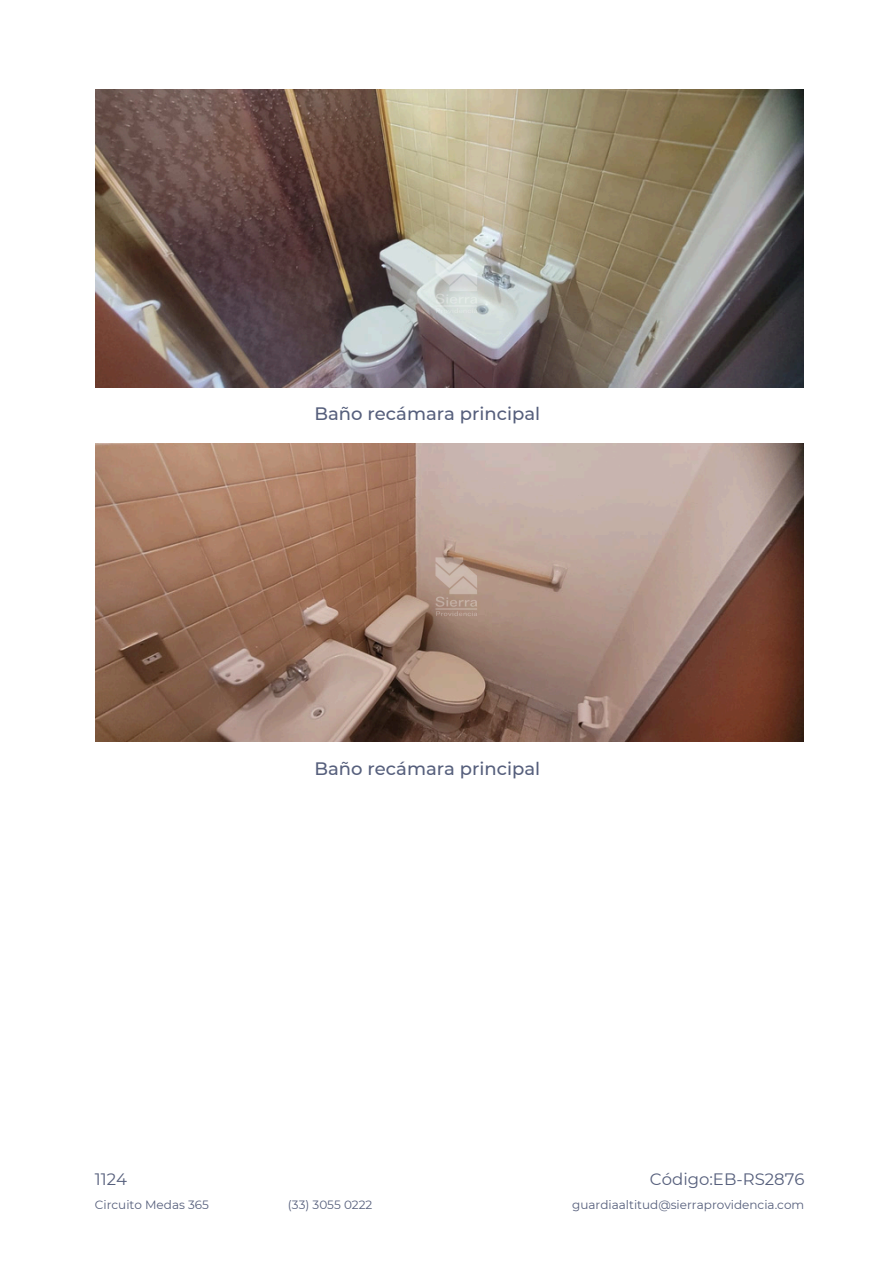
<style>
.page{position:relative;width:894px;height:1264px;background:#fff}
.page>*{position:absolute;margin:0;border:0;box-sizing:border-box;transform-origin:0 0}
.t1{font:500 18px "Montserrat";color:#565f7c}
.t2{font:16.5px "Montserrat";color:#565f7c}
.t3{font:12px "Montserrat";color:#565f7c}
</style>
<div class="page">
<img style="left:95px;top:89px;width:708px;height:298px">
<img style="left:95px;top:443px;width:708px;height:298px">
<img style="left:427px;top:248px;width:54px;height:72px">
<img style="left:427px;top:550px;width:54px;height:72px">
<p class="t1" style="left:314px;top:403px;width:227px">Baño recámara principal</p>
<p class="t1" style="left:314px;top:757px;width:227px">Baño recámara principal</p>
<p class="t2" style="left:95px;top:1169px;width:34px">1124</p>
<h1 class="t2" style="left:649px;top:1169px;width:156px">Código:EB-RS2876</h1>
<p class="t3" style="left:95px;top:1197px;width:116px">Circuito Medas 365</p>
<h1 class="t3" style="left:288px;top:1197px;width:86px">(33) 3055 0222</h1>
<h2 class="t3" style="left:572px;top:1197px;width:233px">guardiaaltitud@sierraprovidencia.com</h2>
</div>
